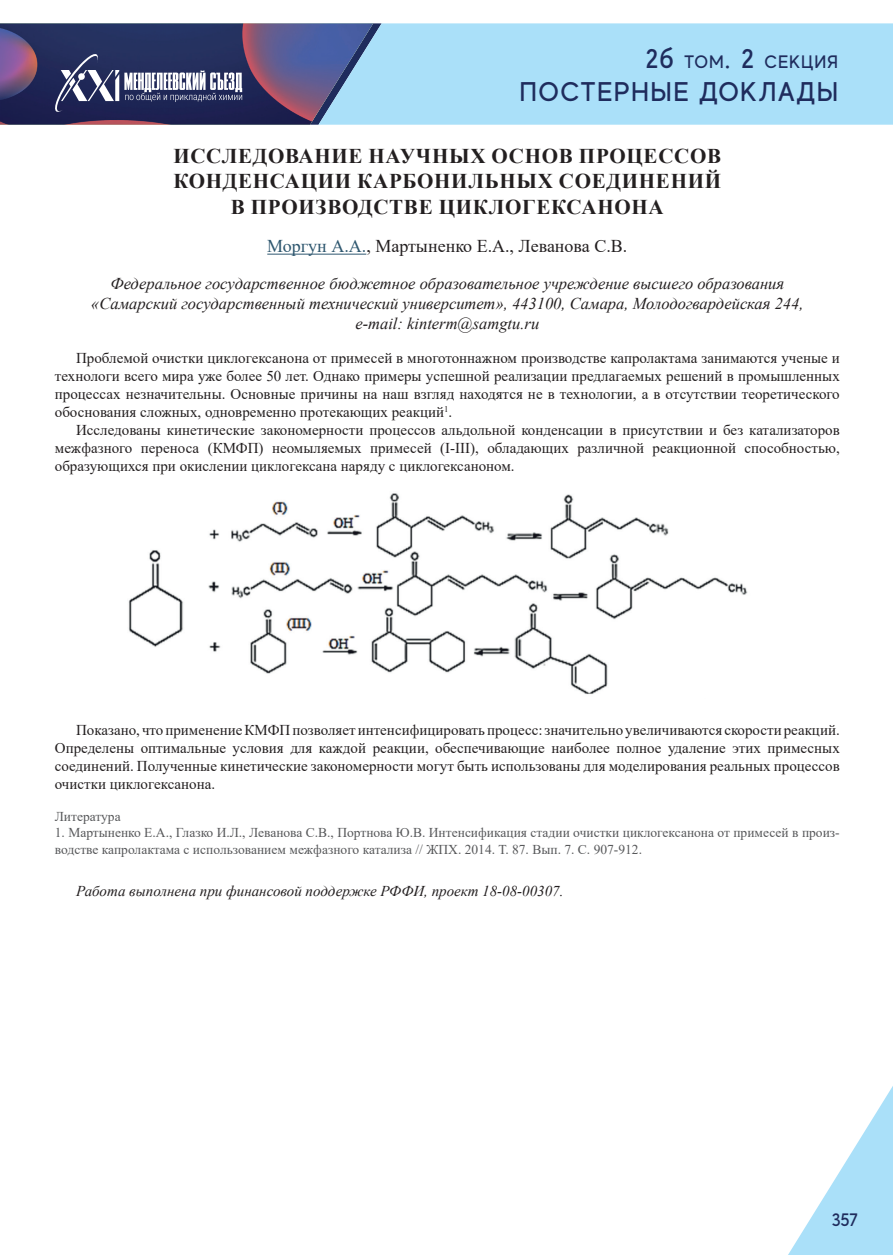
<style>
.page{position:relative;width:893px;height:1255px;background:#fff}
.page>*{position:absolute;margin:0;border:0;box-sizing:border-box;transform-origin:0 0}
.t1{font:500 27px "MADE Evolve Sans";letter-spacing:.05em;color:#1f2c5d}
.t2{font:700 21px/25.2px "Times New Roman";letter-spacing:.035em;color:#231f20;text-align:center}
.t3{font:18px "Times New Roman";color:#231f20}
.t4{font:500 18px "MADE Evolve Sans";letter-spacing:.05em;color:#1f2c5d}
.t5{font:italic 16.5px/19.8px "Times New Roman";color:#231f20;text-align:center}
.t6{font:15px/18px "Times New Roman";color:#231f20;text-align:justify}
.t7{font:italic 15px "Times New Roman";color:#231f20}
.t8{font:13.5px/16.2px "Times New Roman";color:#57585a}
.s1{font-size:27px}
.s2{color:#2e576f}
</style>
<div class="page">
<div style="left:382px;top:23px;width:511px;height:102px;background:#aae0f9"></div>
<svg style="left:788px;top:1086px;width:105px;height:168px"></svg>
<svg style="left:0;top:23px;width:382px;height:102px;background:#51547e"></svg>
<hr style="left:267px;top:254px;width:99px;height:1px;background:#2e576f">
<img style="left:128px;top:493px;width:620px;height:202px">
<p class="t4" style="left:645px;top:51px;width:194px"><span class="s1">2б</span> ТОМ<span class="s1">. 2</span> СЕКЦИЯ</p>
<h1 class="t1" style="left:520px;top:74px;width:320px">ПОСТЕРНЫЕ ДОКЛАДЫ</h1>
<h2 class="t2" style="left:173px;top:143px;width:549px">ИССЛЕДОВАНИЕ НАУЧНЫХ ОСНОВ ПРОЦЕССОВ<br>КОНДЕНСАЦИИ КАРБОНИЛЬНЫХ СОЕДИНЕНИЙ<br>В ПРОИЗВОДСТВЕ ЦИКЛОГЕКСАНОНА</h2>
<p class="t3" style="left:267px;top:233px;width:362px"><span class="s2">Моргун А.А.</span>, Мартыненко Е.А., Леванова С.В.</p>
<p class="t5" style="left:91px;top:273px;width:714px">Федеральное государственное бюджетное образовательное учреждение высшего образования «Самарский государственный технический университет», 443100, Самара, Молодогвардейская 244, e-mail: kinterm@samgtu.ru</p>
<p class="t6" style="left:55px;top:348px;width:786px;text-indent:21px">Проблемой очистки циклогексанона от примесей в многотоннажном производстве капролактама занимаются ученые и технологи всего мира уже более 50 лет. Однако примеры успешной реализации предлагаемых решений в промышленных процессах незначительны. Основные причины на наш взгляд находятся не в технологии, а в отсутствии теоретического обоснования сложных, одновременно протекающих реакций<sup>1</sup>.</p>
<p class="t6" style="left:55px;top:420px;width:786px;text-indent:21px">Исследованы кинетические закономерности процессов альдольной конденсации в присутствии и без катализаторов межфазного переноса (КМФП) неомыляемых примесей (I-III), обладающих различной реакционной способностью, образующихся при окислении циклогексана наряду с циклогексаноном.</p>
<p class="t6" style="left:55px;top:720px;width:786px;text-indent:21px">Показано, что применение КМФП позволяет интенсифицировать процесс: значительно увеличиваются скорости реакций.<br>Определены оптимальные условия для каждой реакции, обеспечивающие наиболее полное удаление этих примесных соединений. Полученные кинетические закономерности могут быть использованы для моделирования реальных процессов очистки циклогексанона.</p>
<p class="t8" style="left:55px;top:808px;width:67px">Литература</p>
<p class="t8" style="left:55px;top:824px;width:786px">1. Мартыненко Е.А., Глазко И.Л., Леванова С.В., Портнова Ю.В. Интенсификация стадии очистки циклогексанона от примесей в произ&shy;водстве капролактама с использованием межфазного катализа // ЖПХ. 2014. Т. 87. Вып. 7. С. 907-912.</p>
<p class="t7" style="left:76px;top:880px;width:489px">Работа выполнена при финансовой поддержке РФФИ, проект 18-08-00307.</p>
<p class="t4" style="left:831px;top:1208px;width:28px">357</p>
</div>
